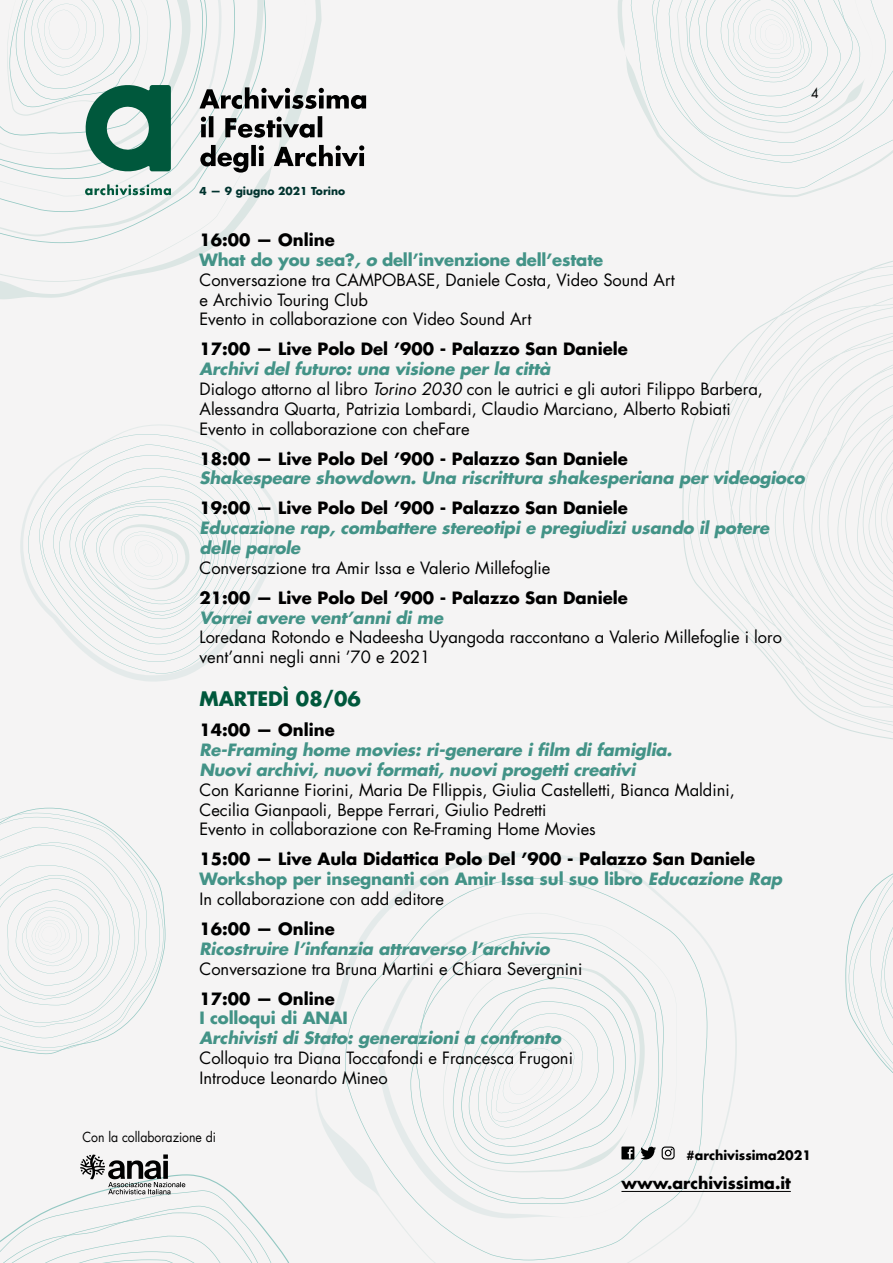
<style>
.page{position:relative;width:893px;height:1263px;background:#f5f4f4}
.page>*{position:absolute;margin:0;border:0;box-sizing:border-box;transform-origin:0 0}
.t1{font:700 19.5px "Futura LT";color:#00583c}
.t2{font:16.5px/19.8px "Futura LT";color:#000}
.t3{font:700 16.5px/19.8px "Futura LT";color:#000}
.t4{font:italic 700 16.5px/19.8px "Futura LT";letter-spacing:-.01em;color:#439387}
.t5{font:700 16.5px "Futura LT";letter-spacing:-.01em;color:#439387}
.t6{font:700 15.9px "Futura LT";color:#000}
.t7{font:13.5px "Futura LT";color:#000;scale:.91 1}
.t8{font:700 12.75px "Futura LT";color:#000}
.t9{font:700 10.65px "Futura LT";color:#00332e}
.s1{font-weight:700}
.s2{font-weight:700;color:#439387}
.s3{font-weight:700;font-style:italic;color:#439387}
.s4{font-style:italic}
.s5{color:#439387}
.s6{font-style:italic;color:#439387}
.s7{font-weight:400}
</style>
<div class="page">
<svg style="left:618px;top:0;width:207px;height:197px"></svg>
<svg style="left:631px;top:0;width:247px;height:188px"></svg>
<svg style="left:652px;top:0;width:241px;height:163px"></svg>
<svg style="left:20px;top:424px;width:259px;height:258px"></svg>
<svg style="left:28px;top:434px;width:241px;height:240px"></svg>
<svg style="left:39px;top:444px;width:218px;height:218px"></svg>
<svg style="left:43px;top:455px;width:208px;height:200px"></svg>
<svg style="left:0;top:808px;width:165px;height:246px"></svg>
<svg style="left:845px;top:873px;width:48px;height:200px"></svg>
<svg style="left:316px;top:853px;width:421px;height:410px"></svg>
<svg style="left:345px;top:878px;width:362px;height:382px"></svg>
<svg style="left:378px;top:913px;width:299px;height:305px"></svg>
<svg style="left:410px;top:933px;width:254px;height:271px"></svg>
<svg style="left:416px;top:937px;width:243px;height:262px"></svg>
<svg style="left:704px;top:282px;width:189px;height:442px"></svg>
<svg style="left:713px;top:298px;width:180px;height:417px"></svg>
<svg style="left:728px;top:293px;width:165px;height:419px"></svg>
<svg style="left:731px;top:305px;width:162px;height:398px"></svg>
<svg style="left:739px;top:313px;width:154px;height:383px"></svg>
<svg style="left:750px;top:331px;width:143px;height:359px"></svg>
<svg style="left:756px;top:329px;width:137px;height:352px"></svg>
<svg style="left:766px;top:338px;width:127px;height:338px"></svg>
<svg style="left:0;top:282px;width:103px;height:17px"></svg>
<svg style="left:0;top:243px;width:219px;height:39px"></svg>
<svg style="left:0;top:197px;width:259px;height:39px"></svg>
<svg style="left:0;top:197px;width:235px;height:15px"></svg>
<svg style="left:0;top:0;width:366px;height:197px"></svg>
<hr style="left:621px;top:1191px;width:170px;height:1px;background:#000">
<svg style="left:443px;top:964px;width:213px;height:208px"></svg>
<svg style="left:662px;top:1146px;width:13px;height:13px"></svg>
<svg style="left:0;top:1154px;width:289px;height:109px"></svg>
<p class="t9" style="left:199px;top:184px;width:147px">4 — 9 giugno 2021 Torino</p>
<p class="t7" style="left:811px;top:85px;width:10px">4</p>
<p class="t2" style="left:199px;top:230px;width:477px"><span class="s1">16:00 — Online<br></span><span class="s2">What do you sea?</span><span class="s3">, o</span> <span class="s2">dell’invenzione dell’estate </span>Conversazione tra CAMPOBASE, Daniele Costa, Video Sound Art e Archivio Touring Club<br>Evento in collaborazione con Video Sound Art</p>
<p class="t3" style="left:199px;top:339px;width:430px">17:00 — Live Polo Del ’900 - Palazzo San Daniele</p>
<p class="t2" style="left:199px;top:359px;width:565px"><span class="s3">Archivi del futuro: una visione per la città<br></span>Dialogo attorno al libro <span class="s4">Torino 2030</span> con le autrici e gli autori Filippo Barbera, Alessandra Quarta, Patrizia Lombardi, Claudio Marciano, Alberto Robiati Evento in collaborazione con cheFare</p>
<p class="t3" style="left:199px;top:448px;width:430px">18:00 — Live Polo Del ’900 - Palazzo San Daniele</p>
<p class="t4" style="left:199px;top:468px;width:607px">Shakespeare showdown. Una riscrittura shakesperiana per videogioco</p>
<p class="t3" style="left:199px;top:498px;width:430px">19:00 — Live Polo Del ’900 - Palazzo San Daniele</p>
<p class="t4" style="left:199px;top:518px;width:571px">Educazione rap, combattere stereotipi e pregiudizi usando il potere delle parole</p>
<p class="t2" style="left:199px;top:558px;width:352px">Conversazione tra Amir Issa e Valerio Millefoglie</p>
<p class="t3" style="left:199px;top:587px;width:430px">21:00 — Live Polo Del ’900 - Palazzo San Daniele</p>
<p class="t4" style="left:199px;top:607px;width:245px">Vorrei avere vent’anni di me</p>
<p class="t2" style="left:199px;top:628px;width:584px">Loredana Rotondo e Nadeesha Uyangoda raccontano a Valerio Millefoglie i loro vent’anni negli anni ’70 e 2021</p>
<p class="t1" style="left:199px;top:686px;width:163px">MARTEDÌ 08/06</p>
<p class="t3" style="left:199px;top:720px;width:137px">14:00 — Online</p>
<p class="t4" style="left:199px;top:740px;width:474px">Re-Framing home movies: ri-generare i film di famiglia.<br>Nuovi archivi, nuovi formati, nuovi progetti creativi</p>
<p class="t2" style="left:199px;top:780px;width:537px">Con Karianne Fiorini, Maria De FIlippis, Giulia Castelletti, Bianca Maldini,<br>Cecilia Gianpaoli, Beppe Ferrari, Giulio Pedretti<br>Evento in collaborazione con Re-Framing Home Movies</p>
<p class="t3" style="left:199px;top:849px;width:588px">15:00 — Live Aula Didattica Polo Del ’900 - Palazzo San Daniele<br><span class="s5">Workshop per insegnanti con Amir Issa sul suo libro</span> <span class="s6">Educazione Rap<br></span><span class="s7">In collaborazione con add editore</span></p>
<p class="t3" style="left:199px;top:919px;width:137px">16:00 — Online</p>
<p class="t4" style="left:199px;top:938px;width:352px">Ricostruire l’infanzia attraverso l’archivio</p>
<p class="t2" style="left:199px;top:959px;width:384px">Conversazione tra Bruna Martini e Chiara Severgnini</p>
<p class="t3" style="left:199px;top:988px;width:137px">17:00 — Online</p>
<p class="t5" style="left:199px;top:1007px;width:150px">I colloqui di ANAI</p>
<p class="t4" style="left:199px;top:1028px;width:363px">Archivisti di Stato: generazioni a confronto</p>
<p class="t2" style="left:199px;top:1048px;width:375px">Colloquio tra Diana Toccafondi e Francesca Frugoni<br>Introduce Leonardo Mineo</p>
<p class="t7" style="left:82px;top:1129px;width:148px">Con la collaborazione di</p>
<p class="t8" style="left:686px;top:1146px;width:126px">#archivissima2021</p>
<p class="t6" style="left:621px;top:1173px;width:171px">www.archivissima.it</p>
</div>
